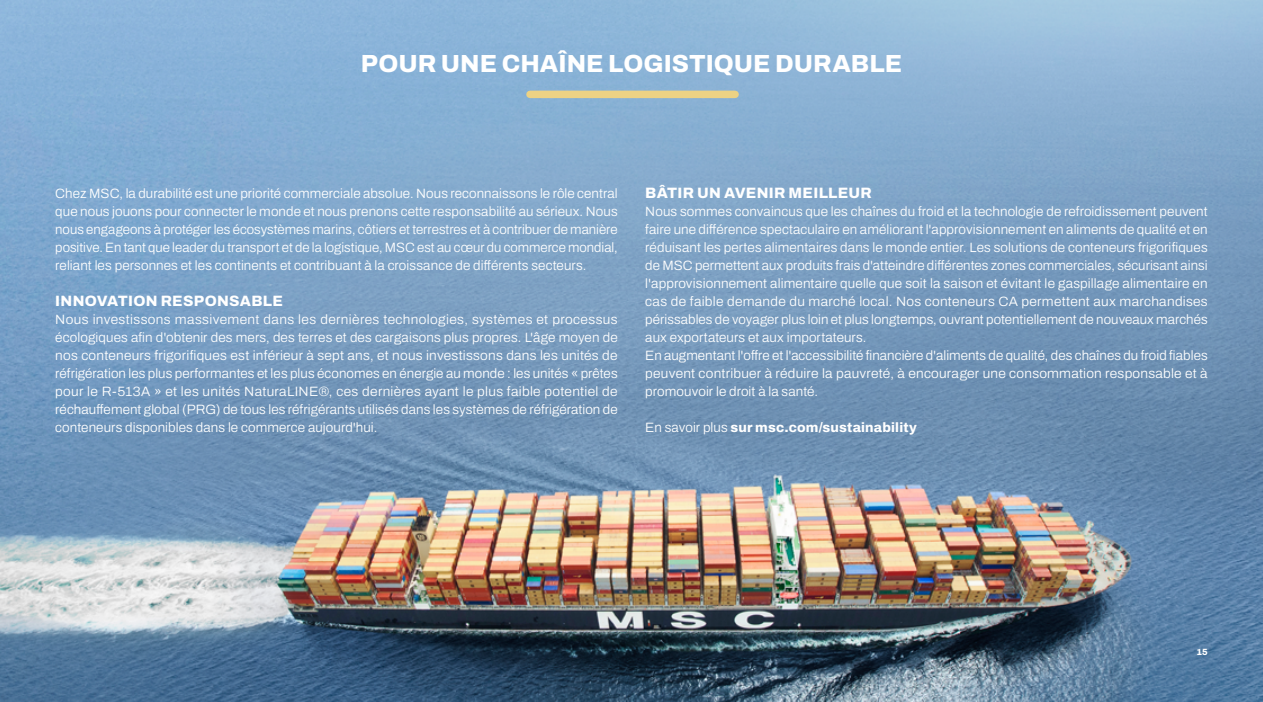
<style>
.page{position:relative;width:1263px;height:702px;background:#fff}
.page>*{position:absolute;margin:0;border:0;box-sizing:border-box;transform-origin:0 0}
.t1{font:800 24.75px "Archivo";color:#fff}
.t2{font:800 15px "Archivo";letter-spacing:.02em;color:#fff}
.t3{font:300 13.5px/18px "Archivo";letter-spacing:.01em;color:#fff;text-align:justify}
.t4{font:800 13.5px "Archivo";letter-spacing:.01em;color:#fff}
.t5{font:800 9px "Archivo";color:#fff}
.s1{font-weight:300}
</style>
<div class="page">
<img style="left:0;top:0;width:1263px;height:702px">
<div style="left:530px;top:91px;width:205px;height:7px;background:#edd284"></div>
<h1 class="t1" style="left:361px;top:45px;width:543px">POUR UNE CHAÎNE LOGISTIQUE DURABLE</h1>
<p class="t3" style="left:55px;top:184px;width:564px">Chez MSC, la durabilité est une priorité commerciale absolue. Nous reconnaissons le rôle central que nous jouons pour connecter le monde et nous prenons cette responsabilité au sérieux. Nous nous engageons à protéger les écosystèmes marins, côtiers et terrestres et à contribuer de manière positive. En tant que leader du transport et de la logistique, MSC est au cœur du commerce mondial, reliant les personnes et les continents et contribuant à la croissance de différents secteurs.</p>
<p class="t2" style="left:55px;top:290px;width:229px">INNOVATION RESPONSABLE</p>
<p class="t3" style="left:55px;top:310px;width:564px">Nous investissons massivement dans les dernières technologies, systèmes et processus écologiques afin d'obtenir des mers, des terres et des cargaisons plus propres. L'âge moyen de nos conteneurs frigorifiques est inférieur à sept ans, et nous investissons dans les unités de réfrigération les plus performantes et les plus économes en énergie au monde : les unités « prêtes pour le R-513A » et les unités NaturaLINE®, ces dernières ayant le plus faible potentiel de réchauffement global (PRG) de tous les réfrigérants utilisés dans les systèmes de réfrigération de conteneurs disponibles dans le commerce aujourd'hui.</p>
<p class="t2" style="left:645px;top:182px;width:228px">BÂTIR UN AVENIR MEILLEUR</p>
<p class="t3" style="left:645px;top:202px;width:564px;text-align:left">Nous sommes convaincus que les chaînes du froid et la technologie de refroidissement peuvent faire une différence spectaculaire en améliorant l'approvisionnement en aliments de qualité et en réduisant les pertes alimentaires dans le monde entier. Les solutions de conteneurs frigorifiques de MSC permettent aux produits frais d'atteindre différentes zones commerciales, sécurisant ainsi l'approvisionnement alimentaire quelle que soit la saison et évitant le gaspillage alimentaire en cas de faible demande du marché local. Nos conteneurs CA permettent aux marchandises périssables de voyager plus loin et plus longtemps, ouvrant potentiellement de nouveaux marchés aux exportateurs et aux importateurs.<br>En augmentant l'offre et l'accessibilité financière d'aliments de qualité, des chaînes du froid fiables peuvent contribuer à réduire la pauvreté, à encourager une consommation responsable et à promouvoir le droit à la santé.</p>
<p class="t4" style="left:645px;top:417px;width:273px"><span class="s1">En savoir plus</span> sur msc.com/sustainability</p>
<p class="t5" style="left:1196px;top:644px;width:13px">15</p>
</div>
